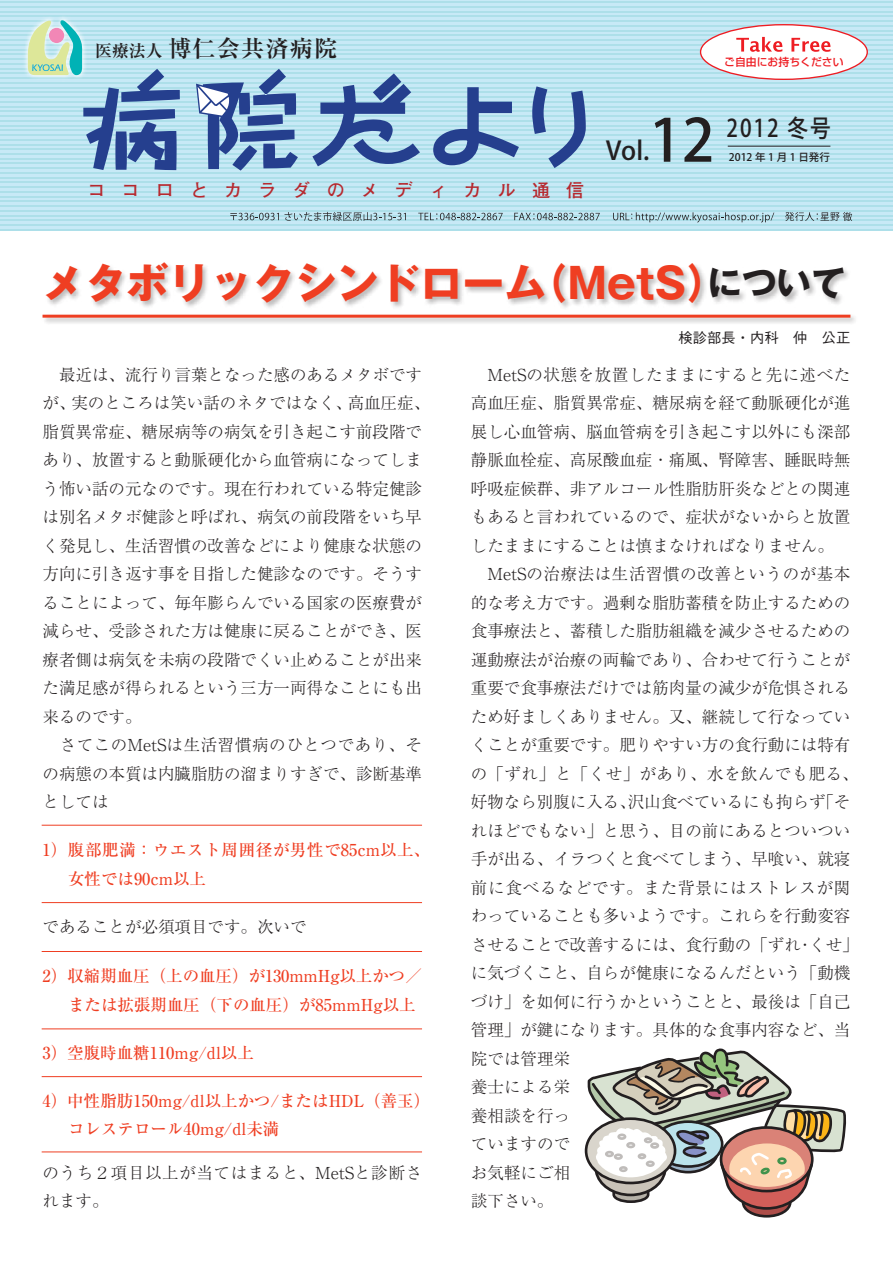
<style>
.page{position:relative;width:893px;height:1263px;background:#fff}
.page>*{position:absolute;margin:0;border:0;box-sizing:border-box;transform-origin:0 0}
.t1{font:500 58.5px "Koz Go Pro";color:#231f20}
.t2{font:700 42px "Gothic MB101 Pro";color:#ef3e22}
.t3{font:700 34.5px "Gothic MB101 Pro";color:#231f20}
.t4{font:500 25.5px "Koz Go Pro";color:#231f20}
.t5{font:500 24.3px "Koz Go Pro";letter-spacing:.095em;color:#231f20;scale:.85 1}
.t6{font:700 23.1px "Ryumin Pro";letter-spacing:.05em;color:#231f20}
.t7{font:700 18px "Futo Go B101 Pro";color:#b7282e}
.t8{font:700 16.8px "Ryumin Pro";color:#231f20}
.t9{font:300 16.5px/28.5px "Ryumin Pro";color:#231f20}
.t10{font:500 16.5px/28.5px "Ryumin Pro";color:#ef3e22}
.t11{font:300 16.5px/28.5px "Ryumin Pro";letter-spacing:.035em;color:#231f20}
.t12{font:500 16.5px/28.5px "Ryumin Pro";letter-spacing:.02em;color:#ef3e22}
.t13{font:300 16.5px "Ryumin Pro";letter-spacing:.03em;color:#231f20}
.t14{font:300 16.5px "Ryumin Pro";letter-spacing:.05em;color:#231f20}
.t15{font:500 14.25px "Gothic BBB Pro";letter-spacing:.005em;color:#231f20}
.t16{font:500 10.8px "Shin Go Pro";color:#ee1d23}
.t17{font:500 10.5px "Koz Go Pro";color:#231f20}
</style>
<div class="page">
<div style="left:0;top:0;width:893px;height:231px;background:#c7e9f6"></div>
<hr style="left:0;top:1px;width:893px;height:2px;background:#addfe9">
<hr style="left:0;top:6px;width:893px;height:2px;background:#addfe9">
<hr style="left:0;top:11px;width:893px;height:1px;background:#addfe9">
<hr style="left:0;top:16px;width:893px;height:1px;background:#addfe9">
<hr style="left:0;top:20px;width:893px;height:2px;background:#addfe9">
<hr style="left:0;top:25px;width:893px;height:2px;background:#addfe9">
<hr style="left:0;top:30px;width:893px;height:1px;background:#addfe9">
<hr style="left:0;top:35px;width:893px;height:1px;background:#addfe9">
<hr style="left:0;top:39px;width:893px;height:2px;background:#addfe9">
<hr style="left:0;top:44px;width:893px;height:2px;background:#addfe9">
<hr style="left:0;top:49px;width:893px;height:1px;background:#addfe9">
<hr style="left:0;top:54px;width:893px;height:1px;background:#addfe9">
<hr style="left:0;top:58px;width:893px;height:2px;background:#addfe9">
<hr style="left:0;top:63px;width:893px;height:2px;background:#addfe9">
<hr style="left:0;top:68px;width:893px;height:1px;background:#addfe9">
<hr style="left:0;top:73px;width:893px;height:1px;background:#addfe9">
<hr style="left:0;top:77px;width:893px;height:2px;background:#addfe9">
<hr style="left:0;top:82px;width:893px;height:2px;background:#addfe9">
<hr style="left:0;top:87px;width:893px;height:1px;background:#addfe9">
<hr style="left:0;top:92px;width:893px;height:1px;background:#addfe9">
<hr style="left:0;top:96px;width:893px;height:2px;background:#addfe9">
<hr style="left:0;top:101px;width:893px;height:2px;background:#addfe9">
<hr style="left:0;top:106px;width:893px;height:1px;background:#addfe9">
<hr style="left:0;top:111px;width:893px;height:1px;background:#addfe9">
<hr style="left:0;top:115px;width:893px;height:2px;background:#addfe9">
<hr style="left:0;top:120px;width:893px;height:2px;background:#addfe9">
<hr style="left:0;top:125px;width:893px;height:1px;background:#addfe9">
<hr style="left:0;top:130px;width:893px;height:1px;background:#addfe9">
<hr style="left:0;top:134px;width:893px;height:2px;background:#addfe9">
<hr style="left:0;top:139px;width:893px;height:1px;background:#addfe9">
<hr style="left:0;top:144px;width:893px;height:1px;background:#addfe9">
<hr style="left:0;top:148px;width:893px;height:2px;background:#addfe9">
<hr style="left:0;top:153px;width:893px;height:2px;background:#addfe9">
<hr style="left:0;top:158px;width:893px;height:1px;background:#addfe9">
<hr style="left:0;top:163px;width:893px;height:1px;background:#addfe9">
<hr style="left:0;top:167px;width:893px;height:2px;background:#addfe9">
<hr style="left:0;top:172px;width:893px;height:2px;background:#addfe9">
<hr style="left:0;top:177px;width:893px;height:1px;background:#addfe9">
<hr style="left:0;top:182px;width:893px;height:1px;background:#addfe9">
<hr style="left:0;top:186px;width:893px;height:2px;background:#addfe9">
<hr style="left:0;top:191px;width:893px;height:2px;background:#addfe9">
<hr style="left:0;top:196px;width:893px;height:1px;background:#addfe9">
<hr style="left:0;top:201px;width:893px;height:1px;background:#addfe9">
<hr style="left:0;top:205px;width:893px;height:2px;background:#addfe9">
<hr style="left:0;top:210px;width:893px;height:2px;background:#addfe9">
<hr style="left:0;top:215px;width:893px;height:1px;background:#addfe9">
<hr style="left:0;top:220px;width:893px;height:1px;background:#addfe9">
<hr style="left:0;top:224px;width:893px;height:2px;background:#addfe9">
<hr style="left:0;top:229px;width:893px;height:2px;background:#addfe9">
<hr style="left:728px;top:146px;width:102px;height:1px;background:#231f20">
<svg style="left:311px;top:72px;width:111px;height:95px"></svg>
<svg style="left:432px;top:87px;width:89px;height:79px"></svg>
<svg style="left:531px;top:86px;width:56px;height:82px"></svg>
<svg style="left:196px;top:69px;width:102px;height:102px"></svg>
<div style="left:700px;top:25px;width:167px;height:54px;background:#fff;border-radius:50%"></div>
<div style="left:700px;top:24px;width:168px;height:56px;border:1px solid #ee1d23;border-radius:50%"></div>
<svg style="left:736px;top:37px;width:46px;height:15px"></svg>
<svg style="left:791px;top:38px;width:39px;height:14px"></svg>
<svg style="left:230px;top:212px;width:176px;height:9px"></svg>
<svg style="left:418px;top:213px;width:85px;height:7px"></svg>
<svg style="left:514px;top:213px;width:86px;height:7px"></svg>
<svg style="left:785px;top:212px;width:67px;height:9px"></svg>
<img style="left:21px;top:15px;width:68px;height:60px">
<svg style="left:28px;top:18px;width:152px;height:152px"></svg>
<svg style="left:613px;top:212px;width:161px;height:11px"></svg>
<div style="left:44px;top:261px;width:806px;height:49px;background:#231f20;opacity:.3"></div>
<div style="left:41px;top:313px;width:817px;height:12px;background:#231f20;opacity:.3"></div>
<hr style="left:43px;top:315px;width:807px;height:3px;background:#ef3e22">
<hr style="left:42px;top:825px;width:380px;height:1px;background:#ef3e22">
<hr style="left:42px;top:902px;width:380px;height:1px;background:#ef3e22">
<hr style="left:42px;top:951px;width:380px;height:1px;background:#ef3e22">
<hr style="left:42px;top:1076px;width:380px;height:1px;background:#ef3e22">
<hr style="left:42px;top:1152px;width:380px;height:1px;background:#ef3e22">
<hr style="left:42px;top:1029px;width:380px;height:1px;background:#ef3e22">
<svg style="left:585px;top:1048px;width:262px;height:170px"></svg>
<p class="t6" style="left:168px;top:30px;width:171px">博仁会共済病院</p>
<p class="t8" style="left:95px;top:37px;width:69px">医療法人</p>
<p class="t16" style="left:724px;top:53px;width:121px">ご自由にお持ちください</p>
<p class="t1" style="left:649px;top:103px;width:67px">12</p>
<p class="t4" style="left:606px;top:134px;width:45px">Vol.</p>
<p class="t5" style="left:726px;top:112px;width:124px">2012 冬号</p>
<p class="t17" style="left:729px;top:151px;width:103px">2012 年 1 月 1 日発行</p>
<p class="t7" style="left:87px;top:176px;width:20px">コ</p>
<p class="t7" style="left:122px;top:176px;width:20px">コ</p>
<p class="t7" style="left:156px;top:176px;width:19px">ロ</p>
<p class="t7" style="left:190px;top:176px;width:19px">と</p>
<p class="t7" style="left:224px;top:176px;width:19px">カ</p>
<p class="t7" style="left:258px;top:176px;width:19px">ラ</p>
<p class="t7" style="left:293px;top:176px;width:19px">ダ</p>
<p class="t7" style="left:327px;top:176px;width:19px">の</p>
<p class="t7" style="left:361px;top:176px;width:20px">メ</p>
<p class="t7" style="left:395px;top:176px;width:19px">デ</p>
<p class="t7" style="left:429px;top:176px;width:19px">ィ</p>
<p class="t7" style="left:464px;top:176px;width:20px">カ</p>
<p class="t7" style="left:498px;top:176px;width:19px">ル</p>
<p class="t7" style="left:532px;top:176px;width:19px">通</p>
<p class="t7" style="left:566px;top:176px;width:19px">信</p>
<p class="t2" style="left:43px;top:248px;width:505px">メタボリックシンドローム</p>
<p class="t2" style="left:526px;top:248px;width:204px">（MetS）</p>
<p class="t3" style="left:707px;top:254px;width:140px">について</p>
<p class="t15" style="left:679px;top:327px;width:173px">検診部長・内科　仲　公正</p>
<p class="t9" style="left:348px;top:359px;width:84px;text-indent:-305px">　最近は、流行り言葉となった感のあるメタボです高血圧症、</p>
<p class="t9" style="left:71px;top:387px;width:282px">実のところは笑い話のネタではなく、</p>
<p class="t9" style="left:43px;top:387px;width:381px">が、<br>脂質異常症、糖尿病等の病気を引き起こす前段階であり、放置すると動脈硬化から血管病になってしまう怖い話の元なのです。現在行われている特定健診は別名メタボ健診と呼ばれ、病気の前段階をいち早く発見し、生活習慣の改善などにより健康な状態の方向に引き返す事を目指した健診なのです。そうすることによって、毎年膨らんでいる国家の医療費が減らせ、受診された方は健康に戻ることができ、医療者側は病気を未病の段階でくい止めることが出来た満足感が得られるという三方一両得なことにも出来るのです。</p>
<p class="t9" style="left:43px;top:729px;width:381px;text-align:justify">　さてこのMetSは生活習慣病のひとつであり、その病態の本質は内臓脂肪の溜まりすぎで、診断基準としては</p>
<p class="t12" style="left:68px;top:834px;width:364px;text-indent:-26px">）1 腹部肥満：ウエスト周囲径が男性で85cm以上、女性では90cm以上</p>
<p class="t9" style="left:43px;top:911px;width:265px">であることが必須項目です。次いで</p>
<p class="t10" style="left:68px;top:960px;width:355px;text-indent:-26px">）2 収縮期血圧（上の血圧）が130mmHg以上かつ／または拡張期血圧（下の血圧）が85mmHg以上</p>
<p class="t10" style="left:43px;top:1037px;width:213px">）3 空腹時血糖110mg/dl以上</p>
<p class="t10" style="left:68px;top:1085px;width:364px;text-indent:-26px">）4 中性脂肪150mg/dl以上かつ/またはHDL（善玉(コレステロール40mg/dl未満</p>
<p class="t11" style="left:43px;top:1157px;width:381px">のうち２項目以上が当てはまると、MetSと診断されます。</p>
<p class="t9" style="left:471px;top:359px;width:381px;text-align:justify">　MetSの状態を放置したままにすると先に述べた高血圧症、脂質異常症、糖尿病を経て動脈硬化が進展し心血管病、脳血管病を引き起こす以外にも深部静脈血栓症、高尿酸血症・痛風、腎障害、睡眠時無呼吸症候群、非アルコール性脂肪肝炎などとの関連もあると言われているので、症状がないからと放置したままにすることは慎まなければなりません。</p>
<p class="t11" style="left:471px;top:558px;width:381px">　MetSの治療法は生活習慣の改善というのが基本</p>
<p class="t9" style="left:471px;top:587px;width:381px">的な考え方です。過剰な脂肪蓄積を防止するための</p>
<p class="t9" style="left:471px;top:615px;width:381px">食事療法と、蓄積した脂肪組織を減少させるための</p>
<p class="t9" style="left:471px;top:644px;width:381px">運動療法が治療の両輪であり、合わせて行うことが</p>
<p class="t9" style="left:471px;top:672px;width:381px">重要で食事療法だけでは筋肉量の減少が危惧される</p>
<p class="t9" style="left:471px;top:701px;width:381px">ため好ましくありません。又、継続して行なってい</p>
<p class="t9" style="left:471px;top:729px;width:381px">くことが重要です。肥りやすい方の食行動には特有</p>
<p class="t13" style="left:471px;top:760px;width:389px">の「ずれ」と「くせ」があり、水を飲んでも肥る、</p>
<p class="t9" style="left:817px;top:786px;width:34px">「そ</p>
<p class="t9" style="left:628px;top:786px;width:199px">沢山食べているにも拘らず</p>
<p class="t9" style="left:471px;top:786px;width:166px">好物なら別腹に入る、</p>
<p class="t9" style="left:471px;top:815px;width:381px">れほどでもない」と思う、目の前にあるとついつい</p>
<p class="t9" style="left:471px;top:843px;width:381px">手が出る、イラつくと食べてしまう、早喰い、就寝</p>
<p class="t14" style="left:471px;top:874px;width:381px">前に食べるなどです。また背景にはストレスが関</p>
<p class="t9" style="left:471px;top:900px;width:381px">わっていることも多いようです。これらを行動変容</p>
<p class="t9" style="left:809px;top:929px;width:51px">くせ「</p>
<p class="t9" style="left:471px;top:929px;width:381px">させることで改善するには、食行動の「ずれ<br>に気づくこと、自らが健康になるんだという「動機づけ」を如何に行うかということと、最後は「自己管理」が鍵になります。具体的な食事内容など、当院では管理栄<br>養士による栄<br>養相談を行っ<br>ていますので<br>お気軽にご相<br>談下さい。</p>
<p class="t9" style="left:797px;top:929px;width:18px">・</p>
</div>
